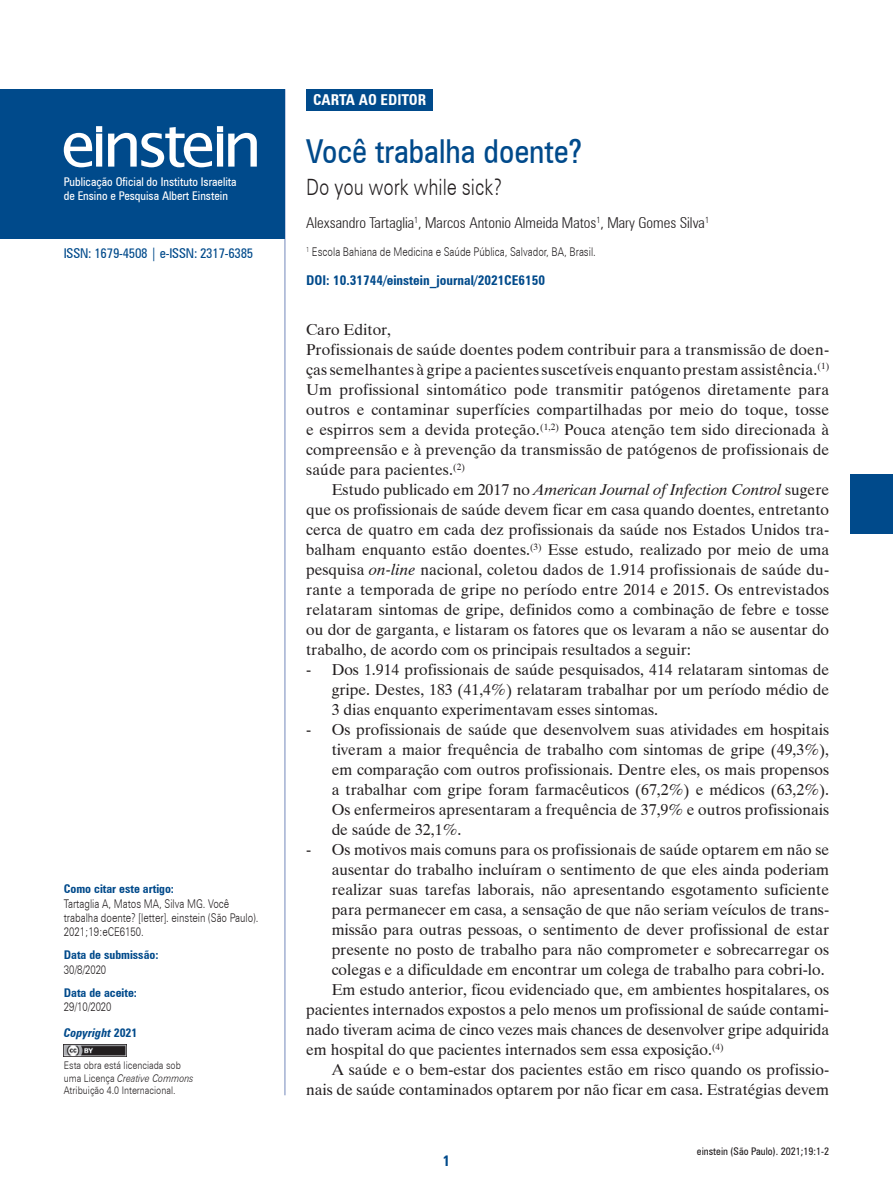
<style>
.page{position:relative;width:893px;height:1191px;background:#fff}
.page>*{position:absolute;margin:0;border:0;box-sizing:border-box;transform-origin:0 0}
.t1{font:condensed 33px "Zurich BT";color:#004a8b}
.t2{font:300 22.5px "Zurich BT";color:#231f20;scale:.8 1}
.t3{font:15.75px/20px "Dutch 801 BT";color:#231f20;text-align:justify}
.t4{font:300 condensed 15px "Zurich BT";color:#231f20}
.t5{font:700 condensed 15px "Zurich BT";color:#fff}
.t6{font:700 condensed 15px "Zurich BT";color:#004a8b}
.t7{font:700 condensed 13.5px "Zurich BT";color:#004a8b}
.t8{font:condensed 13.5px "Zurich BT";letter-spacing:-.02em;color:#004a8b}
.t9{font:300 12px/14.4px "Zurich BT";color:#231f20;scale:.8 1}
.t10{font:condensed 12px/14.4px "Zurich BT";color:#fff}
.t11{font:700 condensed 12px "Zurich BT";color:#004a8b}
.t12{font:italic 700 condensed 12px "Zurich BT";color:#004a8b}
.t13{font:300 10.5px/12.6px "Zurich BT";color:#231f20;scale:.85 1}
.t14{font:condensed 10.5px "Zurich BT";color:#231f20}
.s1{font-style:normal}
.s2{font-style:italic}
</style>
<div class="page">
<img style="left:64px;top:1044px;width:63px;height:12px">
<div style="left:306px;top:89px;width:127px;height:21px;background:#004a8b"></div>
<hr style="left:284px;top:89px;width:2px;height:1006px;background:#a2b0d2">
<div style="left:0;top:89px;width:284px;height:149px;background:#004a8b"></div>
<div style="left:850px;top:474px;width:43px;height:60px;background:#004a8b"></div>
<svg style="left:108px;top:126px;width:149px;height:41px"></svg>
<svg style="left:64px;top:126px;width:38px;height:41px"></svg>
<p class="t10" style="left:64px;top:174px;width:174px">Publicação Oficial do Instituto Israelita de Ensino e Pesquisa Albert Einstein</p>
<p class="t8" style="left:64px;top:245px;width:191px">ISSN: 1679-4508 | e-ISSN: 2317-6385</p>
<p class="t11" style="left:64px;top:881px;width:112px">Como citar este artigo:</p>
<p class="t9" style="left:64px;top:896px;width:245px">Tartaglia A, Matos MA, Silva MG. Você trabalha doente? [letter]. einstein (São Paulo).<br>2021;19:eCE6150.</p>
<p class="t11" style="left:64px;top:947px;width:96px">Data de submissão:</p>
<p class="t9" style="left:64px;top:962px;width:55px">30/8/2020</p>
<p class="t11" style="left:64px;top:985px;width:75px">Data de aceite:</p>
<p class="t9" style="left:64px;top:999px;width:61px">29/10/2020</p>
<p class="t12" style="left:64px;top:1025px;width:75px">Copyright <span class="s1">2021</span></p>
<p class="t13" style="left:64px;top:1058px;width:154px">Esta obra está licenciada sob uma Licença <span class="s2">Creative Commons<br></span>Atribuição 4.0 Internacional.</p>
<p class="t5" style="left:313px;top:91px;width:115px">CARTA AO EDITOR</p>
<h1 class="t1" style="left:306px;top:131px;width:277px">Você trabalha doente?</h1>
<h2 class="t2" style="left:306px;top:173px;width:247px">Do you work while sick?</h2>
<p class="t4" style="left:306px;top:214px;width:404px">Alexsandro Tartaglia<sup>1</sup>, Marcos Antonio Almeida Matos<sup>1</sup>, Mary Gomes Silva<sup>1</sup></p>
<p class="t9" style="left:306px;top:244px;width:364px"><sup>1</sup> Escola Bahiana de Medicina e Saúde Pública, Salvador, BA, Brasil.</p>
<p class="t7" style="left:306px;top:272px;width:241px">DOI: 10.31744/einstein_journal/2021CE6150</p>
<p class="t3" style="left:306px;top:319px;width:525px;text-align:left">Caro Editor,<br>Profissionais de saúde doentes podem contribuir para a transmissão de doen&shy;ças semelhantes à gripe a pacientes suscetíveis enquanto prestam assistência.<sup>(1)<br></sup>Um profissional sintomático pode transmitir patógenos diretamente para outros e contaminar superfícies compartilhadas por meio do toque, tosse e espirros sem a devida proteção.<sup>(1,2)</sup> Pouca atenção tem sido direcionada à compreensão e à prevenção da transmissão de patógenos de profissionais de saúde para pacientes.<sup>(2)</sup></p>
<p class="t3" style="left:306px;top:479px;width:525px;text-indent:26px">Estudo publicado em 2017 no <span class="s2">American Journal of Infection Control</span> sugere que os profissionais de saúde devem ficar em casa quando doentes, entretanto cerca de quatro em cada dez profissionais da saúde nos Estados Unidos tra&shy;balham enquanto estão doentes.<sup>(3)</sup> Esse estudo, realizado por meio de uma pesquisa <span class="s2">on-line</span> nacional, coletou dados de 1.914 profissionais de saúde du&shy;rante a temporada de gripe no período entre 2014 e 2015. Os entrevistados relataram sintomas de gripe, definidos como a combinação de febre e tosse ou dor de garganta, e listaram os fatores que os levaram a não se ausentar do trabalho, de acordo com os principais resultados a seguir:</p>
<p class="t3" style="left:332px;top:659px;width:499px;text-indent:-26px">- Dos 1.914 profissionais de saúde pesquisados, 414 relataram sintomas de gripe. Destes, 183 (41,4%) relataram trabalhar por um período médio de 3 dias enquanto experimentavam esses sintomas.</p>
<p class="t3" style="left:332px;top:719px;width:499px;text-indent:-26px">- Os profissionais de saúde que desenvolvem suas atividades em hospitais tiveram a maior frequência de trabalho com sintomas de gripe (49,3%), em comparação com outros profissionais. Dentre eles, os mais propensos a trabalhar com gripe foram farmacêuticos (67,2%) e médicos (63,2%).<br>Os enfermeiros apresentaram a frequência de 37,9% e outros profissionais de saúde de 32,1%.</p>
<p class="t3" style="left:306px;top:839px;width:524px">- Os motivos mais comuns para os profissionais de saúde optarem em não se</p>
<p class="t3" style="left:332px;top:859px;width:499px">ausentar do trabalho incluíram o sentimento de que eles ainda poderiam</p>
<p class="t3" style="left:332px;top:879px;width:499px">realizar suas tarefas laborais, não apresentando esgotamento suficiente</p>
<p class="t3" style="left:332px;top:899px;width:499px">para permanecer em casa, a sensação de que não seriam veículos de trans-</p>
<p class="t3" style="left:332px;top:919px;width:499px">missão para outras pessoas, o sentimento de dever profissional de estar</p>
<p class="t3" style="left:332px;top:939px;width:499px">presente no posto de trabalho para não comprometer e sobrecarregar os</p>
<p class="t3" style="left:332px;top:959px;width:495px">colegas e a dificuldade em encontrar um colega de trabalho para cobri-lo.</p>
<p class="t3" style="left:332px;top:979px;width:499px">Em estudo anterior, ficou evidenciado que, em ambientes hospitalares, os</p>
<p class="t3" style="left:306px;top:999px;width:524px">pacientes internados expostos a pelo menos um profissional de saúde contami-</p>
<p class="t3" style="left:306px;top:1019px;width:524px">nado tiveram acima de cinco vezes mais chances de desenvolver gripe adquirida</p>
<p class="t3" style="left:306px;top:1039px;width:419px">em hospital do que pacientes internados sem essa exposição.<sup>(4)</sup></p>
<p class="t3" style="left:332px;top:1059px;width:499px">A saúde e o bem-estar dos pacientes estão em risco quando os profissio-</p>
<p class="t3" style="left:306px;top:1079px;width:525px">nais de saúde contaminados optarem por não ficar em casa. Estratégias devem</p>
<p class="t6" style="left:443px;top:1151px;width:9px">1</p>
<p class="t14" style="left:697px;top:1144px;width:134px">einstein (São Paulo). 2021;19:1-2</p>
</div>
